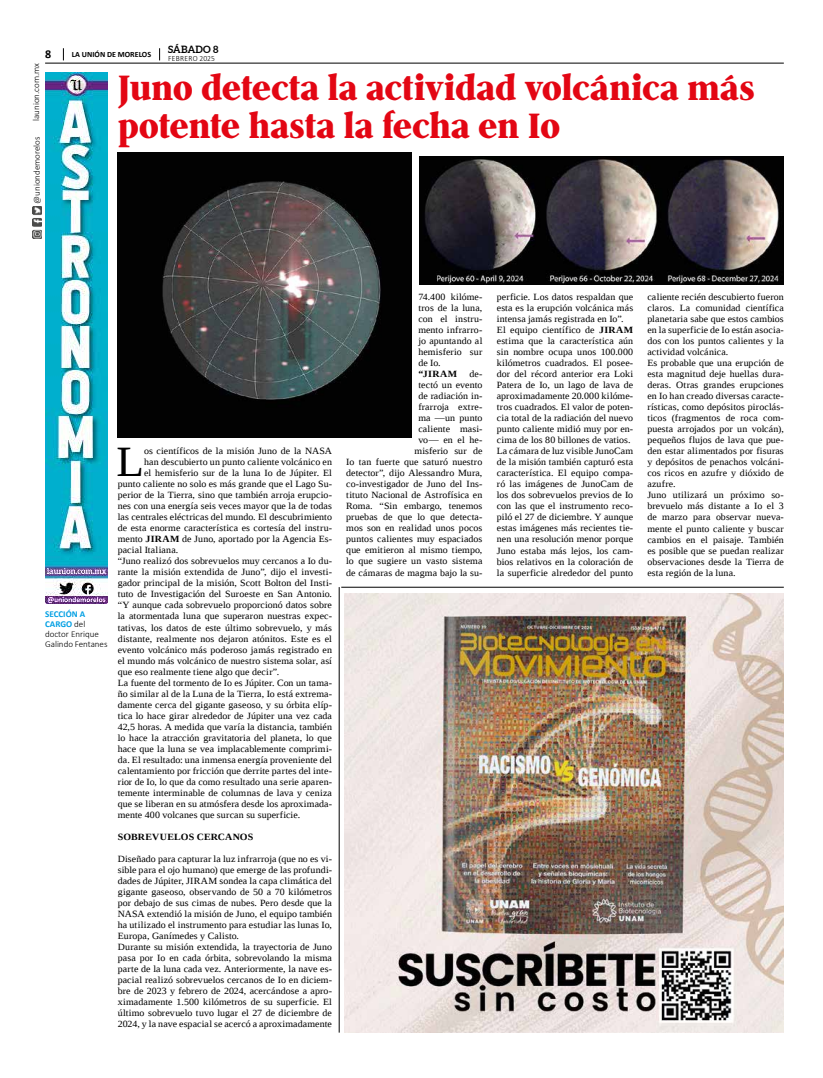
<style>
.page{position:relative;width:823px;height:1078px;background:#fff}
.page>*{position:absolute;margin:0;border:0;box-sizing:border-box;transform-origin:0 0}
.t1{font:43.1px "Liberation Serif";color:#000;scale:1.05 1}
.t2{font:800 37px/38px "Pobla";letter-spacing:-.01em;color:#e30613}
.t3{font:700 12px "Calibri";color:#000}
.t4{font:700 10px "Aleo";color:#000}
.t5{font:9.5px/11px "Liberation Serif";letter-spacing:.01em;color:#000;scale:1.04 1}
.t6{font:700 9.5px "Liberation Serif";letter-spacing:.015em;color:#000;scale:1.04 1}
.t7{font:300 9px/10px "Calibri";color:#000}
.t8{font:700 8px "Calibri";color:#000}
.t9{font:300 8px "Calibri";letter-spacing:.04em;color:#000;scale:.94 1}
.s1{font-weight:700;color:#009fe3}
.s2{font-weight:700}
</style>
<div class="page">
<hr style="left:45px;top:63px;width:738px;height:1px;background:#000">
<img style="left:32px;top:206px;width:9px;height:32px">
<svg style="left:63px;top:48px;width:1px;height:12px"></svg>
<svg style="left:159px;top:48px;width:1px;height:12px"></svg>
<img style="left:45px;top:72px;width:62px;height:531px">
<img style="left:344px;top:593px;width:439px;height:439px">
<img style="left:118px;top:153px;width:293px;height:284px">
<img style="left:419px;top:156px;width:364px;height:128px">
<hr style="left:341px;top:587px;width:442px;height:1px;background:#000">
<hr style="left:339px;top:587px;width:1px;height:445px;background:#000">
<p class="t3" style="left:45px;top:46px;width:8px">8</p>
<p class="t8" style="left:72px;top:49px;width:81px">LA UNIÓN DE MORELOS</p>
<p class="t4" style="left:168px;top:44px;width:52px">SÁBADO 8</p>
<p class="t9" style="left:168px;top:53px;width:51px">FEBRERO 2025</p>
<p class="t7" style="left:31px;top:121px;width:59px;rotate:-90deg">launion.com.mx</p>
<p class="t7" style="left:32px;top:203px;width:69px;rotate:-90deg">@uniondemorelos</p>
<h2 class="t2" style="left:118px;top:68px;width:638px">Juno detecta la actividad volcánica más potente hasta la fecha en Io</h2>
<p class="t7" style="left:45px;top:608px;width:64px"><span class="s1">SECCIÓN A<br>CARGO</span> del doctor Enrique<br>Galindo Fentanes</p>
<h1 class="t1" style="left:116px;top:434px;width:28px">L</h1>
<p class="t5" style="left:144px;top:445px;width:182px">os científicos de la misión Juno de la NASA</p>
<p class="t5" style="left:144px;top:456px;width:182px">han descubierto un punto caliente volcánico en</p>
<p class="t5" style="left:144px;top:467px;width:182px">el hemisferio sur de la luna Io de Júpiter. El</p>
<p class="t5" style="left:118px;top:478px;width:207px">punto caliente no solo es más grande que el Lago Su-</p>
<p class="t5" style="left:118px;top:489px;width:207px">perior de la Tierra, sino que también arroja erupcio-</p>
<p class="t5" style="left:118px;top:500px;width:207px">nes con una energía seis veces mayor que la de todas</p>
<p class="t5" style="left:118px;top:511px;width:207px">las centrales eléctricas del mundo. El descubrimiento</p>
<p class="t5" style="left:118px;top:522px;width:207px">de esta enorme característica es cortesía del instru-</p>
<p class="t5" style="left:118px;top:533px;width:207px">mento <span class="s2">JIRAM</span> de Juno, aportado por la Agencia Es-</p>
<p class="t5" style="left:118px;top:544px;width:60px">pacial Italiana.</p>
<p class="t5" style="left:118px;top:555px;width:207px">“Juno realizó dos sobrevuelos muy cercanos a Io du-</p>
<p class="t5" style="left:118px;top:566px;width:207px">rante la misión extendida de Juno”, dijo el investi-</p>
<p class="t5" style="left:118px;top:577px;width:207px">gador principal de la misión, Scott Bolton del Insti-</p>
<p class="t5" style="left:118px;top:588px;width:207px">tuto de Investigación del Suroeste en San Antonio.</p>
<p class="t5" style="left:118px;top:599px;width:207px">“Y aunque cada sobrevuelo proporcionó datos sobre</p>
<p class="t5" style="left:118px;top:610px;width:207px">la atormentada luna que superaron nuestras expec-</p>
<p class="t5" style="left:118px;top:621px;width:207px">tativas, los datos de este último sobrevuelo, y más</p>
<p class="t5" style="left:118px;top:632px;width:207px">distante, realmente nos dejaron atónitos. Este es el</p>
<p class="t5" style="left:118px;top:643px;width:207px">evento volcánico más poderoso jamás registrado en</p>
<p class="t5" style="left:118px;top:654px;width:207px">el mundo más volcánico de nuestro sistema solar, así</p>
<p class="t5" style="left:118px;top:665px;width:157px">que eso realmente tiene algo que decir”.</p>
<p class="t5" style="left:118px;top:676px;width:207px">La fuente del tormento de Io es Júpiter. Con un tama-</p>
<p class="t5" style="left:118px;top:687px;width:207px">ño similar al de la Luna de la Tierra, Io está extrema-</p>
<p class="t5" style="left:118px;top:698px;width:207px">damente cerca del gigante gaseoso, y su órbita elíp-</p>
<p class="t5" style="left:118px;top:709px;width:207px">tica lo hace girar alrededor de Júpiter una vez cada</p>
<p class="t5" style="left:118px;top:720px;width:207px">42,5 horas. A medida que varía la distancia, también</p>
<p class="t5" style="left:118px;top:731px;width:207px">lo hace la atracción gravitatoria del planeta, lo que</p>
<p class="t5" style="left:118px;top:742px;width:207px">hace que la luna se vea implacablemente comprimi-</p>
<p class="t5" style="left:118px;top:753px;width:207px">da. El resultado: una inmensa energía proveniente del</p>
<p class="t5" style="left:118px;top:764px;width:207px">calentamiento por fricción que derrite partes del inte-</p>
<p class="t5" style="left:118px;top:775px;width:207px">rior de Io, lo que da como resultado una serie aparen-</p>
<p class="t5" style="left:118px;top:786px;width:207px">temente interminable de columnas de lava y ceniza</p>
<p class="t5" style="left:118px;top:797px;width:207px">que se liberan en su atmósfera desde los aproximada-</p>
<p class="t5" style="left:118px;top:808px;width:177px">mente 400 volcanes que surcan su superficie.</p>
<p class="t6" style="left:118px;top:829px;width:132px">SOBREVUELOS CERCANOS</p>
<p class="t5" style="left:118px;top:852px;width:207px">Diseñado para capturar la luz infrarroja (que no es vi&shy;sible para el ojo humano) que emerge de las profundi&shy;dades de Júpiter, JIRAM sondea la capa climática del gigante gaseoso, observando de 50 a 70 kilómetros por debajo de sus cimas de nubes. Pero desde que la NASA extendió la misión de Juno, el equipo también ha utilizado el instrumento para estudiar las lunas Io, Europa, Ganímedes y Calisto.<br>Durante su misión extendida, la trayectoria de Juno pasa por Io en cada órbita, sobrevolando la misma parte de la luna cada vez. Anteriormente, la nave es&shy;pacial realizó sobrevuelos cercanos de Io en diciem&shy;bre de 2023 y febrero de 2024, acercándose a apro&shy;ximadamente 1.500 kilómetros de su superficie. El último sobrevuelo tuvo lugar el 27 de diciembre de 2024, y la nave espacial se acercó a aproximadamente</p>
<p class="t5" style="left:418px;top:291px;width:63px;text-align:justify">74.400 kilóme&shy;tros de la luna, con el instru&shy;mento infrarro&shy;jo apuntando al hemisferio sur de Io.</p>
<p class="t6" style="left:418px;top:367px;width:39px">“JIRAM</p>
<p class="t5" style="left:346px;top:368px;width:132px;text-align:right">de-<br>tectó un evento<br>de radiación in-<br>frarroja extre-<br>ma —un punto<br>caliente masi-<br>vo— en el he-<br>misferio sur de<br>Io tan fuerte que saturó nuestro detector”, dijo Alessandro Mura, co-investigador de Juno del Ins&shy;tituto Nacional de Astrofísica en<br>Roma. “Sin embargo, tenemos pruebas de que lo que detecta&shy;mos son en realidad unos pocos puntos calientes muy espaciados que emitieron al mismo tiempo, lo que sugiere un vasto sistema de cámaras de magma bajo la su-</p>
<p class="t5" style="left:496px;top:291px;width:133px">perficie. Los datos respaldan que esta es la erupción volcánica más intensa jamás registrada en Io”.<br>El equipo científico de <span class="s2">JIRAM </span>estima que la característica aún sin nombre ocupa unos 100.000 kilómetros cuadrados. El posee&shy;dor del récord anterior era Loki<br>Patera de Io, un lago de lava de aproximadamente 20.000 kilóme&shy;tros cuadrados. El valor de poten&shy;cia total de la radiación del nuevo punto caliente midió muy por en&shy;cima de los 80 billones de vatios.<br>La cámara de luz visible JunoCam de la misión también capturó esta característica. El equipo compa&shy;ró las imágenes de JunoCam de los dos sobrevuelos previos de Io con las que el instrumento reco&shy;piló el 27 de diciembre. Y aunque estas imágenes más recientes tie&shy;nen una resolución menor porque<br>Juno estaba más lejos, los cam&shy;bios relativos en la coloración de la superficie alrededor del punto</p>
<p class="t5" style="left:647px;top:291px;width:133px">caliente recién descubierto fueron claros. La comunidad científica planetaria sabe que estos cambios en la superficie de Io están asocia&shy;dos con los puntos calientes y la actividad volcánica.<br>Es probable que una erupción de esta magnitud deje huellas dura&shy;deras. Otras grandes erupciones en Io han creado diversas caracte&shy;rísticas, como depósitos piroclás&shy;ticos (fragmentos de roca com&shy;puesta arrojados por un volcán), pequeños flujos de lava que pue&shy;den estar alimentados por fisuras y depósitos de penachos volcáni&shy;cos ricos en azufre y dióxido de azufre.<br>Juno utilizará un próximo so&shy;brevuelo más distante a Io el 3 de marzo para observar nueva&shy;mente el punto caliente y buscar cambios en el paisaje. También es posible que se puedan realizar observaciones desde la Tierra de esta región de la luna.</p>
</div>
